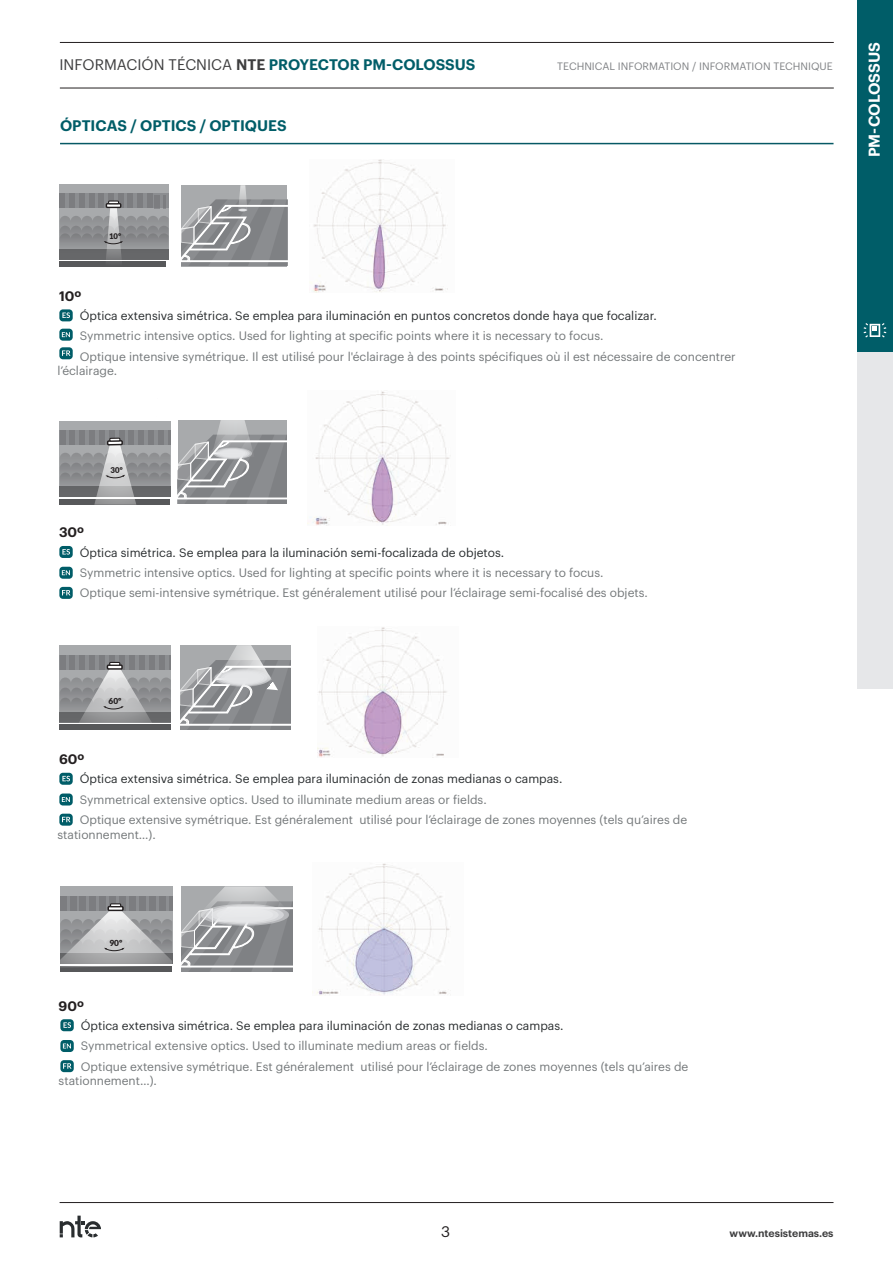
<style>
.page{position:relative;width:893px;height:1263px;background:#fff}
.page>*{position:absolute;margin:0;border:0;box-sizing:border-box;transform-origin:0 0}
.t1{font:600 15.45px "Graphik";color:#fff}
.t2{font:600 15px "Graphik";color:#005d68}
.t3{font:600 15px "Graphik";color:#fff}
.t4{font:15px "Graphik";color:#231f20}
.t5{font:600 13.5px "Graphik";color:#231f20}
.t6{font:12px/20.4px "Graphik";color:#74787a}
.t7{font:12px "Graphik";color:#292d2f}
.t8{font:10.5px "Graphik";color:#808285}
.t9{font:600 10.5px "Graphik";color:#3e3e3f}
.t10{font:900 8.25px "Lato";color:#231f20}
.t11{font:900 7.8px "Lato";color:#231f20}
.s1{font-weight:400;color:#3e3e3f}
.s2{color:#3e3e3f}
</style>
<div class="page">
<div style="left:857px;top:337px;width:36px;height:351px;background:#e6e7e9"></div>
<div style="left:857px;top:0;width:36px;height:351px;background:#005d68"></div>
<hr style="left:60px;top:42px;width:774px;height:1px;background:#231f20">
<hr style="left:60px;top:88px;width:774px;height:1px;background:#231f20">
<svg style="left:864px;top:323px;width:22px;height:14px"></svg>
<svg style="left:60px;top:1215px;width:41px;height:22px"></svg>
<hr style="left:60px;top:1202px;width:773px;height:1px;background:#231f20">
<hr style="left:60px;top:143px;width:773px;height:1px;background:#075965">
<div style="left:59px;top:546px;width:14px;height:12px;background:#005d68;border-radius:4px"></div>
<svg style="left:62px;top:549px;width:8px;height:6px"></svg>
<div style="left:59px;top:587px;width:14px;height:12px;background:#005d68;border-radius:4px"></div>
<svg style="left:62px;top:590px;width:8px;height:5px"></svg>
<svg style="left:59px;top:567px;width:14px;height:12px"></svg>
<svg style="left:62px;top:570px;width:8px;height:5px"></svg>
<div style="left:59px;top:309px;width:14px;height:12px;background:#005d68;border-radius:4px"></div>
<svg style="left:62px;top:312px;width:8px;height:6px"></svg>
<div style="left:59px;top:347px;width:14px;height:12px;background:#005d68;border-radius:4px"></div>
<svg style="left:62px;top:350px;width:9px;height:6px"></svg>
<svg style="left:59px;top:329px;width:14px;height:12px"></svg>
<svg style="left:62px;top:332px;width:8px;height:5px"></svg>
<svg style="left:182px;top:185px;width:105px;height:81px;background:#9d9ea1"></svg>
<div style="left:59px;top:184px;width:110px;height:75px;background:linear-gradient(to right,#a8aaac,#a8aaac)"></div>
<div style="left:59px;top:194px;width:110px;height:14px;background:#8c8e91"></div>
<div style="left:59px;top:194px;width:6px;height:14px;background:#7c7d80"></div>
<div style="left:69px;top:194px;width:6px;height:14px;background:#7c7d80"></div>
<div style="left:79px;top:194px;width:6px;height:14px;background:#7c7d80"></div>
<div style="left:89px;top:194px;width:5px;height:14px;background:#7c7d80"></div>
<div style="left:98px;top:194px;width:6px;height:14px;background:#7c7d80"></div>
<div style="left:108px;top:194px;width:6px;height:14px;background:#7c7d80"></div>
<div style="left:118px;top:194px;width:6px;height:14px;background:#7c7d80"></div>
<div style="left:127px;top:194px;width:6px;height:14px;background:#7c7d80"></div>
<div style="left:137px;top:194px;width:6px;height:14px;background:#7c7d80"></div>
<div style="left:147px;top:194px;width:6px;height:14px;background:#7c7d80"></div>
<div style="left:154px;top:195px;width:6px;height:14px;background:#7c7d80"></div>
<hr style="left:163px;top:195px;width:3px;height:14px;background:#6c6d70">
<div style="left:59px;top:261px;width:107px;height:5px;background:#57585a"></div>
<div style="left:59px;top:249px;width:110px;height:11px;background:#666769"></div>
<svg style="left:60px;top:201px;width:109px;height:66px"></svg>
<div style="left:108px;top:200px;width:11px;height:4px;border:1px solid #231f20"></div>
<div style="left:60px;top:421px;width:110px;height:75px;background:#a8aaac"></div>
<svg style="left:178px;top:420px;width:109px;height:83px;background:#9ea0a2"></svg>
<svg style="left:214px;top:448px;width:38px;height:11px"></svg>
<svg style="left:216px;top:448px;width:34px;height:11px"></svg>
<div style="left:218px;top:449px;width:29px;height:9px;background:#e6e7e9;border-radius:50%"></div>
<svg style="left:59px;top:773px;width:14px;height:12px"></svg>
<svg style="left:62px;top:776px;width:8px;height:5px"></svg>
<svg style="left:59px;top:814px;width:14px;height:12px"></svg>
<svg style="left:62px;top:817px;width:9px;height:5px"></svg>
<div style="left:59px;top:793px;width:14px;height:12px;background:#005d68;border-radius:4px"></div>
<svg style="left:62px;top:797px;width:8px;height:5px"></svg>
<div style="left:60px;top:645px;width:111px;height:77px;background:#a8aaac"></div>
<svg style="left:60px;top:655px;width:111px;height:75px;background:#949597"></svg>
<div style="left:109px;top:662px;width:11px;height:4px;border:1px solid #231f20"></div>
<svg style="left:180px;top:645px;width:111px;height:84px;background:#a1a2a5"></svg>
<img style="left:313px;top:160px;width:135px;height:133px">
<img style="left:307px;top:391px;width:144px;height:135px">
<img style="left:317px;top:627px;width:130px;height:130px">
<svg style="left:214px;top:669px;width:57px;height:18px"></svg>
<svg style="left:218px;top:670px;width:49px;height:15px"></svg>
<div style="left:221px;top:671px;width:43px;height:13px;background:#e6e7e9;border-radius:50%"></div>
<div style="left:60px;top:1019px;width:14px;height:12px;background:#005d68;border-radius:4px"></div>
<svg style="left:63px;top:1022px;width:8px;height:6px"></svg>
<div style="left:60px;top:1060px;width:14px;height:12px;background:#005d68;border-radius:4px"></div>
<svg style="left:63px;top:1063px;width:9px;height:6px"></svg>
<svg style="left:60px;top:1040px;width:14px;height:12px"></svg>
<svg style="left:63px;top:1043px;width:8px;height:5px"></svg>
<div style="left:60px;top:886px;width:112px;height:78px;background:#a8aaac"></div>
<svg style="left:60px;top:896px;width:112px;height:76px"></svg>
<div style="left:110px;top:903px;width:11px;height:4px;border:1px solid #231f20"></div>
<svg style="left:181px;top:886px;width:112px;height:85px;background:#a9abad"></svg>
<img style="left:312px;top:863px;width:139px;height:132px">
<svg style="left:60px;top:430px;width:110px;height:75px"></svg>
<p class="t2" style="left:59px;top:54px;width:417px"><span class="s1">INFORMACIÓN TÉCNICA</span> <span class="s2">NTE</span> PROYECTOR PM-COLOSSUS</p>
<p class="t2" style="left:60px;top:114px;width:228px">ÓPTICAS / OPTICS / OPTIQUES</p>
<p class="t5" style="left:59px;top:286px;width:24px">10º</p>
<p class="t11" style="left:109px;top:231px;width:14px">10º</p>
<p class="t8" style="left:557px;top:58px;width:277px">TECHNICAL INFORMATION / INFORMATION TECHNIQUE</p>
<p class="t7" style="left:80px;top:307px;width:579px">Óptica extensiva simétrica. Se emplea para iluminación en puntos concretos donde haya que focalizar.</p>
<p class="t6" style="left:80px;top:325px;width:657px">Symmetric intensive optics. Used for lighting at specific points where it is necessary to focus.<br>Optique intensive symétrique. Il est utilisé pour l'éclairage à des points spécifiques où il est nécessaire de concentrer</p>
<p class="t6" style="left:58px;top:360px;width:61px">l’éclairage.</p>
<p class="t3" style="left:863px;top:101px;width:60px;rotate:-90deg">PULSAR</p>
<p class="t1" style="left:862px;top:157px;width:117px;rotate:-90deg">PM-COLOSSUS</p>
<p class="t5" style="left:59px;top:522px;width:27px">30º</p>
<p class="t7" style="left:80px;top:543px;width:426px">Óptica simétrica. Se emplea para la iluminación semi-focalizada de objetos.</p>
<p class="t6" style="left:80px;top:561px;width:570px">Symmetric intensive optics. Used for lighting at specific points where it is necessary to focus.<br>Optique semi-intensive symétrique. Est généralement utilisé pour l’éclairage semi-focalisé des objets.</p>
<p class="t5" style="left:59px;top:749px;width:27px">60º</p>
<p class="t10" style="left:109px;top:696px;width:14px">60º</p>
<p class="t7" style="left:80px;top:770px;width:484px">Óptica extensiva simétrica. Se emplea para iluminación de zonas medianas o campas.</p>
<p class="t6" style="left:80px;top:788px;width:609px">Symmetrical extensive optics. Used to illuminate medium areas or fields.<br>Optique extensive symétrique. Est généralement utilisé pour l’éclairage de zones moyennes (tels qu’aires de</p>
<p class="t6" style="left:57px;top:823px;width:100px">stationnement…).</p>
<p class="t5" style="left:59px;top:995px;width:27px">90º</p>
<p class="t10" style="left:109px;top:938px;width:14px">90º</p>
<p class="t7" style="left:81px;top:1016px;width:484px">Óptica extensiva simétrica. Se emplea para iluminación de zonas medianas o campas.</p>
<p class="t6" style="left:81px;top:1035px;width:609px">Symmetrical extensive optics. Used to illuminate medium areas or fields.<br>Optique extensive symétrique. Est généralement utilisé pour l’éclairage de zones moyennes (tels qu’aires de</p>
<p class="t6" style="left:59px;top:1069px;width:100px">stationnement…).</p>
<p class="t4" style="left:441px;top:1220px;width:11px">3</p>
<p class="t9" style="left:730px;top:1225px;width:105px">www.ntesistemas.es</p>
</div>
